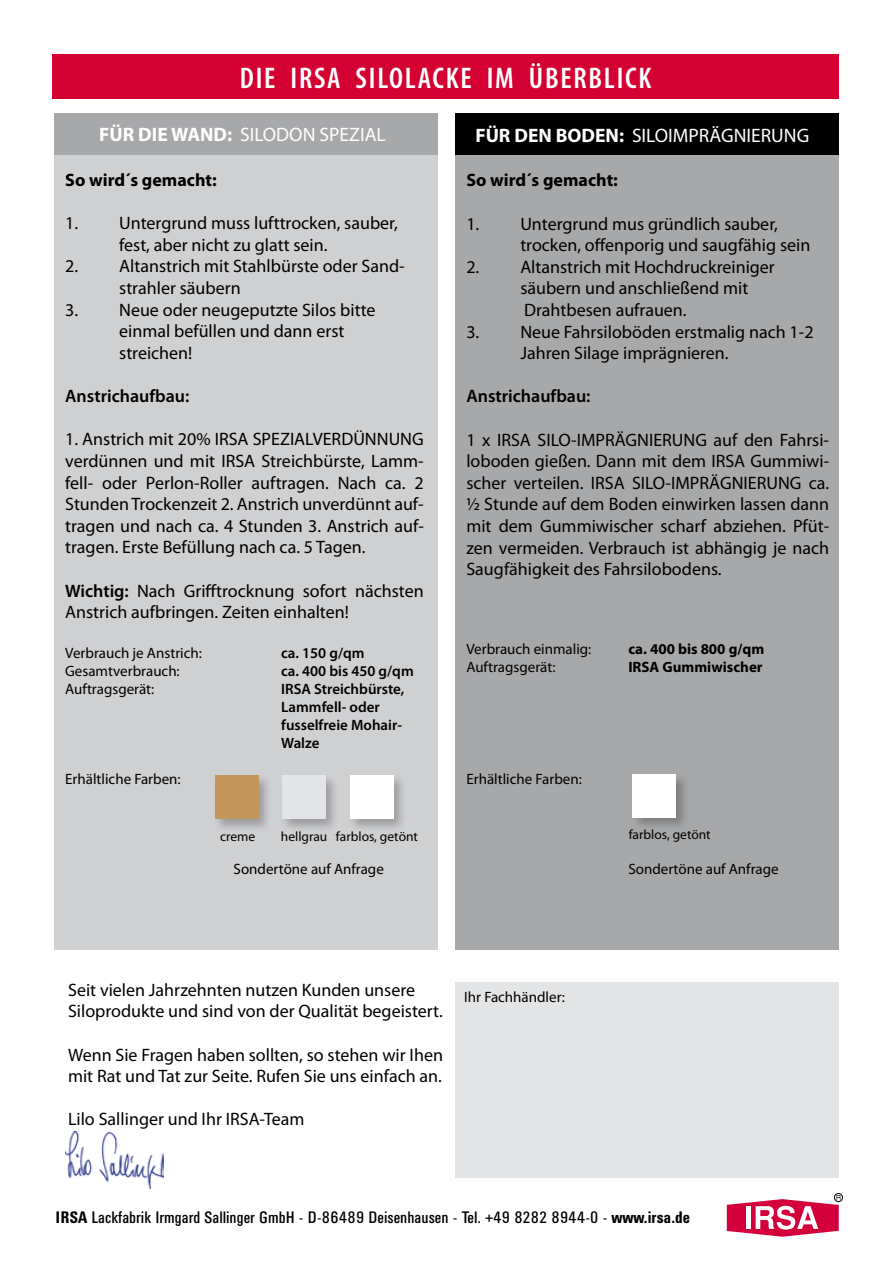
<style>
.page{position:relative;width:893px;height:1263px;background:#fff}
.page>*{position:absolute;margin:0;border:0;box-sizing:border-box;transform-origin:0 0}
.t1{font:600 condensed 30px "Myriad Pro";letter-spacing:.06em;color:#fff}
.t2{font:19.5px "Myriad Pro";color:#fff}
.t3{font:18px/21.6px "Myriad Pro";color:#000}
.t4{font:700 18px "Myriad Pro";color:#000}
.t5{font:600 18px "Myriad Pro";color:#000}
.t6{font:16.5px "Univers Condensed BQ";color:#000}
.t7{font:15px "Myriad Pro";color:#000}
.t8{font:600 15px/18px "Myriad Pro";color:#000}
.t9{font:700 15px "Myriad Pro";color:#000}
.t10{font:13.5px "Myriad Pro";color:#000}
.s1{font-weight:700}
.s2{font-weight:600}
</style>
<div class="page">
<div style="left:54px;top:154px;width:383px;height:796px;background:#cfd0d2"></div>
<div style="left:455px;top:154px;width:384px;height:796px;background:#a7a8aa"></div>
<div style="left:54px;top:113px;width:383px;height:42px;background:#a7a8aa"></div>
<div style="left:455px;top:114px;width:384px;height:41px;background:#000"></div>
<div style="left:52px;top:54px;width:787px;height:45px;background:#d40032"></div>
<div style="left:212px;top:773px;width:60px;height:60px;background:#000;opacity:.25"></div>
<div style="left:215px;top:775px;width:43px;height:44px;background:#c3975a"></div>
<div style="left:279px;top:773px;width:60px;height:60px;background:#000;opacity:.25"></div>
<div style="left:282px;top:775px;width:43px;height:44px;background:#e3e4e5"></div>
<div style="left:347px;top:773px;width:60px;height:60px;background:#000;opacity:.25"></div>
<div style="left:350px;top:775px;width:43px;height:44px;background:#fff"></div>
<div style="left:630px;top:772px;width:60px;height:60px;background:#000;opacity:.25"></div>
<div style="left:632px;top:774px;width:44px;height:43px;background:#fff"></div>
<div style="left:834px;top:1193px;width:9px;height:9px;border:1px solid #000;border-radius:50%"></div>
<svg style="left:727px;top:1195px;width:114px;height:42px"></svg>
<div style="left:456px;top:982px;width:383px;height:196px;background:#e3e4e5"></div>
<img style="left:66px;top:1131px;width:97px;height:58px">
<h1 class="t1" style="left:240px;top:60px;width:413px">DIE IRSA SILOLACKE IM ÜBERBLICK</h1>
<p class="t2" style="left:99px;top:123px;width:288px"><span class="s1">FÜR DIE WAND:</span> SILODON SPEZIAL</p>
<p class="t4" style="left:65px;top:168px;width:153px">So wird´s gemacht:</p>
<p class="t3" style="left:119px;top:212px;width:280px;text-indent:-54px">1. Untergrund muss lufttrocken, sauber, fest, aber nicht zu glatt sein.</p>
<p class="t3" style="left:119px;top:255px;width:287px;text-indent:-54px">2. Altanstrich mit Stahlbürste oder Sand&shy;strahler säubern</p>
<p class="t3" style="left:119px;top:299px;width:258px;text-indent:-54px">3. Neue oder neugeputzte Silos bitte einmal befüllen und dann erst streichen!</p>
<p class="t5" style="left:65px;top:385px;width:126px">Anstrichaufbau:</p>
<p class="t3" style="left:65px;top:428px;width:360px;text-align:justify">1. Anstrich mit 20% IRSA SPEZIALVERDÜNNUNG verdünnen und mit IRSA Streichbürste, Lamm&shy;fell- oder Perlon-Roller auftragen. Nach ca. 2<br>Stunden Trockenzeit 2. Anstrich unverdünnt auf&shy;tragen und nach ca. 4 Stunden 3. Anstrich auf&shy;tragen. Erste Befüllung nach ca. 5 Tagen.</p>
<p class="t3" style="left:65px;top:579px;width:360px"><span class="s2">Wichtig:</span> Nach Grifftrocknung sofort nächsten<br>Anstrich aufbringen. Zeiten einhalten!</p>
<p class="t7" style="left:65px;top:643px;width:138px">Verbrauch je Anstrich:</p>
<p class="t8" style="left:281px;top:643px;width:85px">ca. 150 g/qm</p>
<p class="t7" style="left:65px;top:661px;width:116px">Gesamtverbrauch:</p>
<p class="t8" style="left:281px;top:661px;width:134px">ca. 400 bis 450 g/qm</p>
<p class="t7" style="left:65px;top:679px;width:91px">Auftragsgerät:</p>
<p class="t8" style="left:281px;top:679px;width:125px">IRSA Streichbürste,<br>Lammfell- oder fusselfreie Mohair-<br>Walze</p>
<p class="t7" style="left:65px;top:769px;width:117px">Erhältliche Farben:</p>
<p class="t2" style="left:475px;top:123px;width:335px"><span class="s1">FÜR DEN BODEN:</span> SILOIMPRÄGNIERUNG</p>
<p class="t4" style="left:466px;top:169px;width:153px">So wird´s gemacht:</p>
<p class="t3" style="left:520px;top:212px;width:292px;text-indent:-54px">1. Untergrund mus gründlich sauber, trocken, offenporig und saugfähig sein</p>
<p class="t3" style="left:520px;top:256px;width:256px;text-indent:-54px">2. Altanstrich mit Hochdruckreiniger säubern und anschließend mit<br>Drahtbesen aufrauen.</p>
<p class="t3" style="left:520px;top:320px;width:295px;text-indent:-54px">3. Neue Fahrsiloböden erstmalig nach 1-2<br>Jahren Silage imprägnieren.</p>
<p class="t5" style="left:466px;top:385px;width:126px">Anstrichaufbau:</p>
<p class="t3" style="left:466px;top:428px;width:364px;text-align:justify">1 x IRSA SILO-IMPRÄGNIERUNG auf den Fahrsi&shy;loboden gießen. Dann mit dem IRSA Gummiwi&shy;scher verteilen. IRSA SILO-IMPRÄGNIERUNG ca. ½ Stunde auf dem Boden einwirken lassen dann mit dem Gummiwischer scharf abziehen. Pfüt&shy;zen vermeiden. Verbrauch ist abhängig je nach Saugfähigkeit des Fahrsilobodens.</p>
<p class="t7" style="left:466px;top:640px;width:127px">Verbrauch einmalig:</p>
<p class="t9" style="left:628px;top:640px;width:137px">ca. 400 bis 800 g/qm</p>
<p class="t7" style="left:466px;top:658px;width:91px">Auftragsgerät:</p>
<p class="t9" style="left:628px;top:658px;width:136px">IRSA Gummiwischer</p>
<p class="t7" style="left:466px;top:770px;width:117px">Erhältliche Farben:</p>
<p class="t10" style="left:220px;top:828px;width:37px">creme</p>
<p class="t10" style="left:281px;top:828px;width:139px">hellgrau farblos, getönt</p>
<p class="t10" style="left:629px;top:826px;width:84px">farblos, getönt</p>
<p class="t7" style="left:234px;top:859px;width:152px">Sondertöne auf Anfrage</p>
<p class="t3" style="left:68px;top:979px;width:376px">Seit vielen Jahrzehnten nutzen Kunden unsere<br>Siloprodukte und sind von der Qualität begeistert.</p>
<p class="t3" style="left:68px;top:1043px;width:376px">Wenn Sie Fragen haben sollten, so stehen wir Ihen mit Rat und Tat zur Seite. Rufen Sie uns einfach an.</p>
<p class="t3" style="left:68px;top:1108px;width:238px">Lilo Sallinger und Ihr IRSA-Team</p>
<p class="t7" style="left:464px;top:988px;width:102px">Ihr Fachhändler:</p>
<p class="t7" style="left:628px;top:860px;width:152px">Sondertöne auf Anfrage</p>
<p class="t6" style="left:56px;top:1208px;width:635px"><span class="s1">IRSA</span> Lackfabrik Irmgard Sallinger GmbH - D-86489 Deisenhausen - Tel. +49 8282 8944-0 - <span class="s1">www.irsa.de</span></p>
</div>
